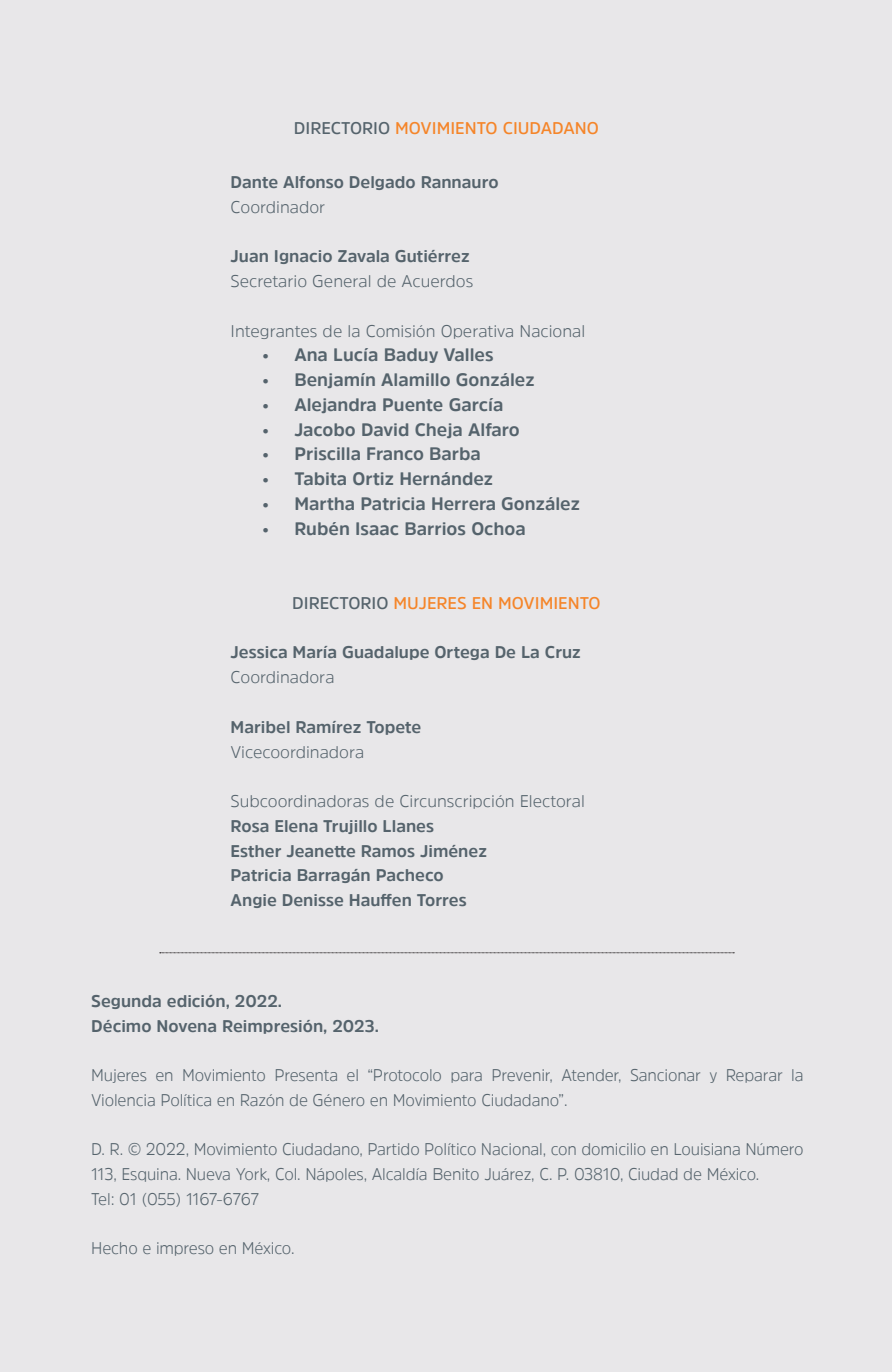
<style>
.page{position:relative;width:893px;height:1372px;background:#fff}
.page>*{position:absolute;margin:0;border:0;box-sizing:border-box;transform-origin:0 0}
.t1{font:700 18px "Amsi Pro";color:#55636c}
.texto_corrido{font:300 16.88px/24.8px "Amsi Pro";letter-spacing:-.01em;color:#55636c;scale:.96 1}
.texto_corrido-2{font:700 16.88px "Amsi Pro";color:#55636c}
.texto_corrido-3{font:300 16.88px "Amsi Pro";letter-spacing:-.01em;color:#55636c}
.texto_corrido-4{font:600 16.88px "Amsi Pro";color:#f58529}
.texto_corrido-5{font:300 16.88px "Amsi Pro";letter-spacing:-.03em;color:#55636c;scale:.96 1}
.s1{color:#55636c}
.s2{font-weight:300}
</style>
<div class="page">
<div style="left:0;top:0;width:892px;height:1371px;background:#e8e7e9"></div>
<svg style="left:160px;top:952px;width:574px;height:1px"></svg>
<p class="texto_corrido-4" style="left:294px;top:116px;width:307px"><span class="s1">DIRECTORIO</span> MOVIMIENTO CIUDADANO</p>
<p class="texto_corrido-2" style="left:231px;top:170px;width:270px">Dante Alfonso Delgado Rannauro</p>
<p class="texto_corrido-3" style="left:231px;top:195px;width:96px">Coordinador</p>
<p class="texto_corrido-2" style="left:231px;top:245px;width:241px">Juan Ignacio Zavala Gutiérrez</p>
<p class="texto_corrido-3" style="left:231px;top:269px;width:244px">Secretario General de Acuerdos</p>
<p class="texto_corrido-3" style="left:231px;top:319px;width:356px">Integrantes de la Comisión Operativa Nacional</p>
<p class="t1" style="left:262px;top:342px;width:233px"><span class="s2">•</span> Ana Lucía Baduy Valles</p>
<p class="t1" style="left:262px;top:367px;width:274px"><span class="s2">•</span> Benjamín Alamillo González</p>
<p class="t1" style="left:262px;top:392px;width:242px"><span class="s2">•</span> Alejandra Puente García</p>
<p class="t1" style="left:262px;top:417px;width:259px"><span class="s2">•</span> Jacobo David Cheja Alfaro</p>
<p class="t1" style="left:262px;top:441px;width:220px"><span class="s2">•</span> Priscilla Franco Barba</p>
<p class="t1" style="left:262px;top:466px;width:232px"><span class="s2">•</span> Tabita Ortiz Hernández</p>
<p class="t1" style="left:262px;top:491px;width:319px"><span class="s2">•</span> Martha Patricia Herrera González</p>
<p class="t1" style="left:262px;top:516px;width:265px"><span class="s2">•</span> Rubén Isaac Barrios Ochoa</p>
<p class="texto_corrido-4" style="left:292px;top:591px;width:310px"><span class="s1">DIRECTORIO</span> MUJERES EN MOVIMIENTO</p>
<p class="texto_corrido-2" style="left:231px;top:641px;width:352px">Jessica María Guadalupe Ortega De La Cruz</p>
<p class="texto_corrido-3" style="left:231px;top:665px;width:105px">Coordinadora</p>
<p class="texto_corrido-2" style="left:231px;top:715px;width:192px">Maribel Ramírez Topete</p>
<p class="texto_corrido-3" style="left:231px;top:740px;width:135px">Vicecoordinadora</p>
<p class="texto_corrido-3" style="left:231px;top:789px;width:356px">Subcoordinadoras de Circunscripción Electoral</p>
<p class="texto_corrido-2" style="left:231px;top:814px;width:205px">Rosa Elena Trujillo Llanes</p>
<p class="texto_corrido-2" style="left:231px;top:839px;width:258px">Esther Jeanette Ramos Jiménez</p>
<p class="texto_corrido-2" style="left:231px;top:863px;width:215px">Patricia Barragán Pacheco</p>
<p class="texto_corrido-2" style="left:231px;top:888px;width:238px">Angie Denisse Hauffen Torres</p>
<p class="texto_corrido-2" style="left:91px;top:989px;width:192px">Segunda edición, 2022.</p>
<p class="texto_corrido-2" style="left:91px;top:1013px;width:289px">Décimo Novena Reimpresión, 2023.</p>
<p class="texto_corrido" style="left:91px;top:1062px;width:743px">Mujeres en Movimiento Presenta el “Protocolo para Prevenir, Atender, Sancionar y Reparar la<br>Violencia Política en Razón de Género en Movimiento Ciudadano”.</p>
<p class="texto_corrido" style="left:91px;top:1136px;width:744px">D. R. © 2022, Movimiento Ciudadano, Partido Político Nacional, con domicilio en Louisiana Número<br>113, Esquina. Nueva York, Col. Nápoles, Alcaldía Benito Juárez, C. P. 03810, Ciudad de México.</p>
<p class="texto_corrido-5" style="left:91px;top:1187px;width:177px">Tel: 01 (055) 1167-6767</p>
<p class="texto_corrido" style="left:91px;top:1235px;width:213px">Hecho e impreso en México.</p>
</div>
